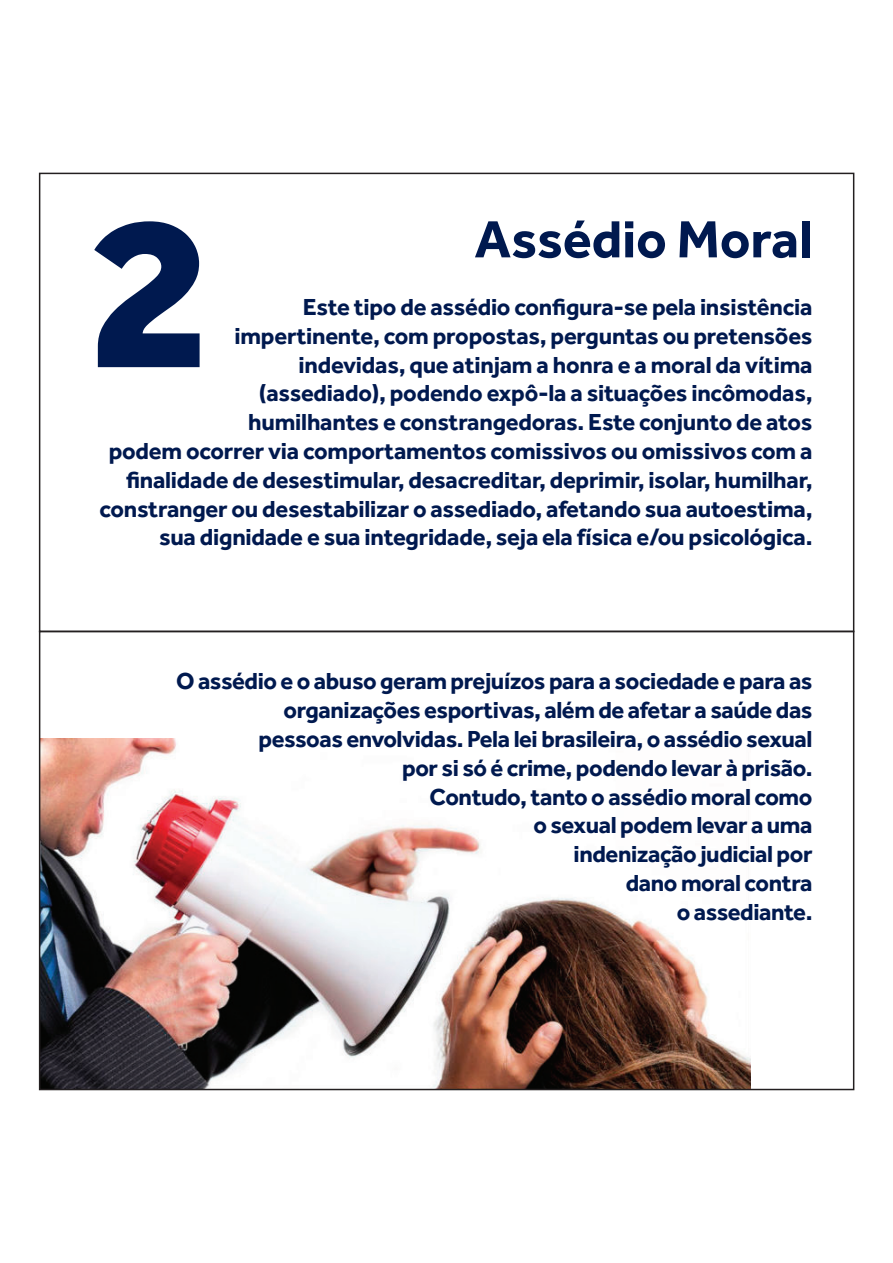
<style>
.page{position:relative;width:893px;height:1263px;background:#fff}
.page>*{position:absolute;margin:0;border:0;box-sizing:border-box;transform-origin:0 0}
.t1{font:800 225px "Effra";color:#00194f}
.t2{font:700 54px "Effra";color:#00194f}
.t3{font:700 24px/28.8px "Effra";letter-spacing:-.01em;color:#00194f;text-align:right}
</style>
<div class="page">
<img style="left:42px;top:738px;width:709px;height:349px">
<div style="left:39px;top:631px;width:815px;height:459px;border:2px solid #231f20"></div>
<h1 class="t1" style="left:88px;top:152px;width:128px">2</h1>
<h2 class="t2" style="left:475px;top:206px;width:339px">Assédio Moral</h2>
<p class="t3" style="left:99px;top:292px;width:714px">Este tipo de assédio configura-se pela insistência<br>impertinente, com propostas, perguntas ou pretensões<br>indevidas, que atinjam a honra e a moral da vítima<br>(assediado), podendo expô-la a situações incômodas,<br>humilhantes e constrangedoras. Este conjunto de atos<br>podem ocorrer via comportamentos comissivos ou omissivos com a finalidade de desestimular, desacreditar, deprimir, isolar, humilhar, constranger ou desestabilizar o assediado, afetando sua autoestima, sua dignidade e sua integridade, seja ela física e/ou psicológica.</p>
<p class="t3" style="left:176px;top:666px;width:638px">O assédio e o abuso geram prejuízos para a sociedade e para as organizações esportivas, além de afetar a saúde das<br>pessoas envolvidas. Pela lei brasileira, o assédio sexual<br>por si só é crime, podendo levar à prisão.<br>Contudo, tanto o assédio moral como<br>o sexual podem levar a uma<br>indenização judicial por<br>dano moral contra<br>o assediante.</p>
</div>
